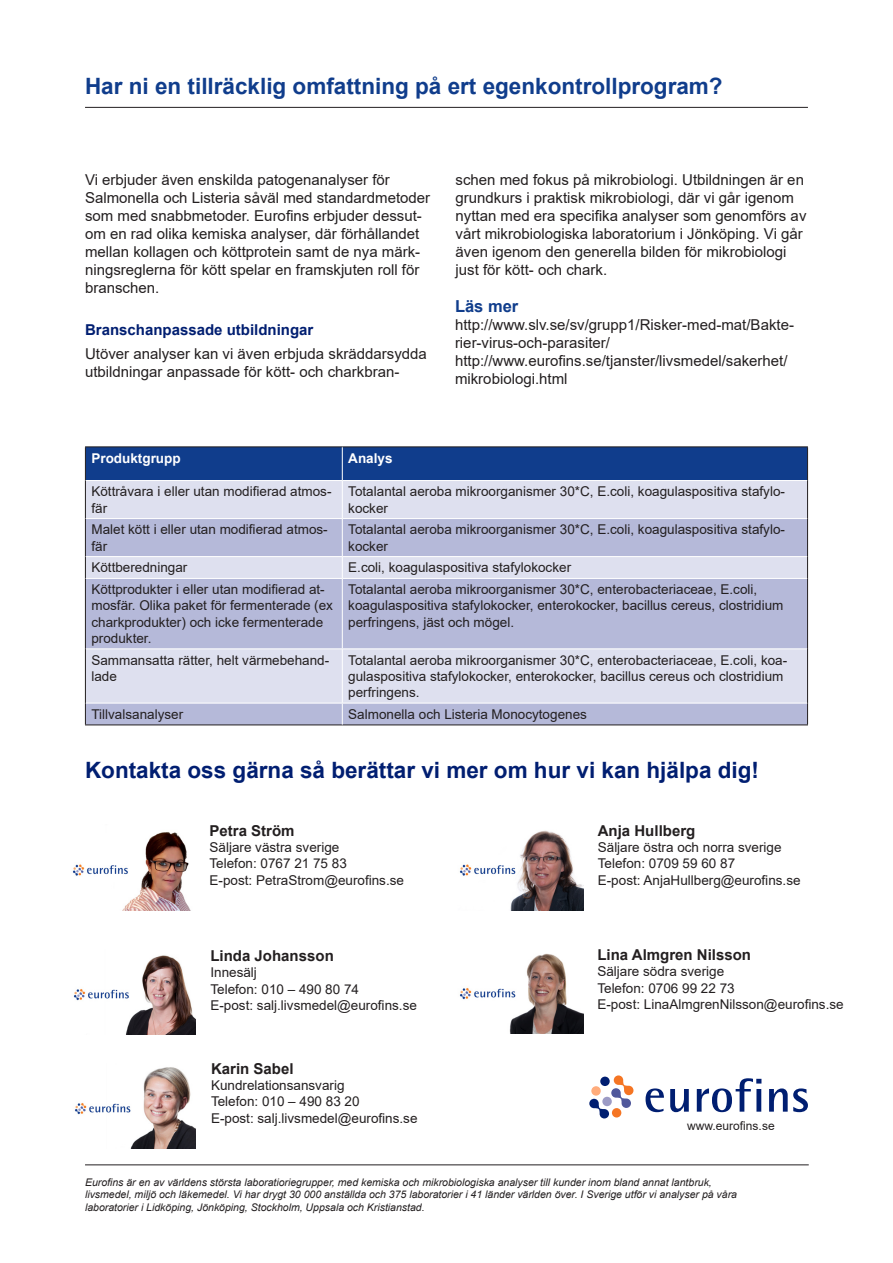
<style>
.page{position:relative;width:893px;height:1263px;background:#fff}
.page>*{position:absolute;margin:0;border:0;box-sizing:border-box;transform-origin:0 0}
.t1{font:700 22.5px "Arial";color:#103d8c}
.t2{font:700 22.5px "Arial";color:#001e71}
.t3{font:700 16.5px "Arial";color:#103d8c}
.t4{font:15px/18px "Arial";color:#231f20}
.t5{font:700 15px "Arial";color:#231f20}
.t6{font:700 15px "Arial";color:#001e71}
.t7{font:13.5px/16.2px "Arial";color:#231f20}
.t8{font:700 13.5px "Arial";color:#fff}
.t9{font:12px "Arial";color:#231f20}
.t10{font:italic 10.5px "Arial";color:#231f20}
</style>
<div class="page">
<hr style="left:85px;top:107px;width:723px;height:1px;background:#231f20">
<div style="left:86px;top:447px;width:721px;height:33px;background:#103d8c"></div>
<div style="left:86px;top:481px;width:721px;height:37px;background:#dee0ef"></div>
<svg style="left:86px;top:519px;width:721px;height:205px;background:#c4c7e1"></svg>
<hr style="left:85px;top:446px;width:257px;height:1px;background:#231f20">
<hr style="left:85px;top:447px;width:1px;height:33px;background:#231f20">
<hr style="left:342px;top:446px;width:466px;height:1px;background:#231f20">
<hr style="left:85px;top:480px;width:1px;height:39px;background:#231f20">
<hr style="left:85px;top:519px;width:1px;height:38px;background:#231f20">
<svg style="left:85px;top:557px;width:1px;height:21px"></svg>
<hr style="left:85px;top:578px;width:1px;height:71px;background:#231f20">
<hr style="left:85px;top:649px;width:1px;height:54px;background:#231f20">
<svg style="left:85px;top:703px;width:1px;height:21px"></svg>
<hr style="left:85px;top:724px;width:257px;height:1px;background:#231f20">
<hr style="left:342px;top:724px;width:466px;height:1px;background:#231f20">
<hr style="left:342px;top:447px;width:1px;height:33px;background:#fff">
<hr style="left:342px;top:481px;width:1px;height:37px;background:#fff">
<hr style="left:342px;top:519px;width:1px;height:37px;background:#fff">
<hr style="left:86px;top:556px;width:256px;height:1px;background:#fff">
<hr style="left:342px;top:556px;width:465px;height:1px;background:#fff">
<svg style="left:342px;top:557px;width:1px;height:21px"></svg>
<hr style="left:86px;top:578px;width:256px;height:1px;background:#fff">
<hr style="left:342px;top:578px;width:465px;height:1px;background:#fff">
<hr style="left:342px;top:579px;width:1px;height:69px;background:#fff">
<hr style="left:342px;top:649px;width:1px;height:54px;background:#fff">
<svg style="left:342px;top:704px;width:1px;height:20px"></svg>
<hr style="left:86px;top:648px;width:256px;height:1px;background:#fff">
<hr style="left:342px;top:648px;width:465px;height:1px;background:#fff">
<hr style="left:807px;top:447px;width:1px;height:33px;background:#231f20">
<hr style="left:807px;top:480px;width:1px;height:39px;background:#231f20">
<hr style="left:807px;top:519px;width:1px;height:38px;background:#231f20">
<svg style="left:807px;top:557px;width:1px;height:21px"></svg>
<hr style="left:807px;top:578px;width:1px;height:71px;background:#231f20">
<hr style="left:807px;top:649px;width:1px;height:54px;background:#231f20">
<svg style="left:807px;top:703px;width:1px;height:21px"></svg>
<hr style="left:86px;top:703px;width:256px;height:1px;background:#fff">
<hr style="left:342px;top:703px;width:465px;height:1px;background:#fff">
<hr style="left:85px;top:1164px;width:724px;height:1px;background:#231f20">
<svg style="left:589px;top:1075px;width:44px;height:43px"></svg>
<div style="left:612px;top:1108px;width:9px;height:9px;background:#f57523;border-radius:50%"></div>
<div style="left:591px;top:1086px;width:10px;height:10px;background:#ffac7c;border-radius:50%"></div>
<div style="left:600px;top:1076px;width:10px;height:10px;background:#001e71;border-radius:50%"></div>
<svg style="left:646px;top:1088px;width:18px;height:24px"></svg>
<svg style="left:670px;top:1089px;width:19px;height:23px"></svg>
<svg style="left:697px;top:1078px;width:64px;height:34px"></svg>
<svg style="left:769px;top:1088px;width:39px;height:24px"></svg>
<img style="left:72px;top:832px;width:119px;height:78px">
<img style="left:73px;top:955px;width:123px;height:79px">
<img style="left:459px;top:953px;width:124px;height:80px">
<img style="left:459px;top:830px;width:124px;height:80px">
<img style="left:74px;top:1067px;width:122px;height:81px">
<p class="t1" style="left:85px;top:70px;width:639px">Har ni en tillräcklig omfattning på ert egenkontrollprogram?</p>
<p class="t4" style="left:85px;top:171px;width:347px">Vi erbjuder även enskilda patogenanalyser för Salmonella och Listeria såväl med standardmetoder som med snabbmetoder. Eurofins erbjuder dessut&shy;om en rad olika kemiska analyser, där förhållandet mellan kollagen och köttprotein samt de nya märk&shy;ningsreglerna för kött spelar en framskjuten roll för branschen.</p>
<p class="t6" style="left:85px;top:319px;width:230px">Branschanpassade utbildningar</p>
<p class="t4" style="left:85px;top:345px;width:343px">Utöver analyser kan vi även erbjuda skräddarsydda utbildningar anpassade för kött- och charkbran-</p>
<p class="t4" style="left:455px;top:171px;width:352px">schen med fokus på mikrobiologi. Utbildningen är en grundkurs i praktisk mikrobiologi, där vi går igenom nyttan med era specifika analyser som genomförs av vårt mikrobiologiska laboratorium i Jönköping. Vi går även igenom den generella bilden för mikrobiologi just för kött- och chark.</p>
<p class="t3" style="left:455px;top:294px;width:65px">Läs mer</p>
<p class="t4" style="left:455px;top:315px;width:340px">http://www.slv.se/sv/grupp1/Risker-med-mat/Bakte&shy;rier-virus-och-parasiter/</p>
<p class="t4" style="left:455px;top:351px;width:334px">http://www.eurofins.se/tjanster/livsmedel/sakerhet/ mikrobiologi.html</p>
<p class="t8" style="left:91px;top:448px;width:91px">Produktgrupp</p>
<p class="t8" style="left:348px;top:448px;width:46px">Analys</p>
<p class="t7" style="left:91px;top:483px;width:242px">Köttråvara i eller utan modifierad atmos&shy;fär</p>
<p class="t7" style="left:348px;top:483px;width:438px">Totalantal aeroba mikroorganismer 30*C, E.coli, koagulaspositiva stafylo&shy;kocker</p>
<p class="t7" style="left:91px;top:521px;width:238px">Malet kött i eller utan modifierad atmos&shy;fär</p>
<p class="t7" style="left:348px;top:521px;width:438px">Totalantal aeroba mikroorganismer 30*C, E.coli, koagulaspositiva stafylo&shy;kocker</p>
<p class="t7" style="left:91px;top:559px;width:98px">Köttberedningar</p>
<p class="t7" style="left:348px;top:559px;width:224px">E.coli, koagulaspositiva stafylokocker</p>
<p class="t7" style="left:91px;top:581px;width:243px">Köttprodukter i eller utan modifierad at&shy;mosfär. Olika paket för fermenterade (ex charkprodukter) och icke fermenterade produkter.</p>
<p class="t7" style="left:348px;top:581px;width:437px">Totalantal aeroba mikroorganismer 30*C, enterobacteriaceae, E.coli, koagulaspositiva stafylokocker, enterokocker, bacillus cereus, clostridium perfringens, jäst och mögel.</p>
<p class="t7" style="left:91px;top:652px;width:239px">Sammansatta rätter, helt värmebehand&shy;lade</p>
<p class="t7" style="left:348px;top:652px;width:440px">Totalantal aeroba mikroorganismer 30*C, enterobacteriaceae, E.coli, koa&shy;gulaspositiva stafylokocker, enterokocker, bacillus cereus och clostridium perfringens.</p>
<p class="t7" style="left:91px;top:706px;width:93px">Tillvalsanalyser</p>
<p class="t7" style="left:348px;top:706px;width:240px">Salmonella och Listeria Monocytogenes</p>
<p class="t2" style="left:85px;top:754px;width:675px">Kontakta oss gärna så berättar vi mer om hur vi kan hjälpa dig!</p>
<p class="t5" style="left:210px;top:820px;width:87px">Petra Ström</p>
<p class="t7" style="left:210px;top:839px;width:131px">Säljare västra sverige</p>
<p class="t7" style="left:210px;top:855px;width:139px">Telefon: 0767 21 75 83</p>
<p class="t7" style="left:210px;top:871px;width:196px">E-post: PetraStrom@eurofins.se</p>
<p class="t5" style="left:210px;top:945px;width:125px">Linda Johansson</p>
<p class="t7" style="left:210px;top:964px;width:48px">Innesälj</p>
<p class="t7" style="left:210px;top:981px;width:150px">Telefon: 010 – 490 80 74</p>
<p class="t7" style="left:210px;top:997px;width:208px">E-post: salj.livsmedel@eurofins.se</p>
<p class="t5" style="left:211px;top:1058px;width:84px">Karin Sabel</p>
<p class="t7" style="left:211px;top:1077px;width:135px">Kundrelationsansvarig</p>
<p class="t7" style="left:211px;top:1093px;width:150px">Telefon: 010 – 490 83 20</p>
<p class="t7" style="left:211px;top:1110px;width:208px">E-post: salj.livsmedel@eurofins.se</p>
<p class="t5" style="left:598px;top:820px;width:99px">Anja Hullberg</p>
<p class="t7" style="left:598px;top:839px;width:185px">Säljare östra och norra sverige</p>
<p class="t7" style="left:598px;top:855px;width:139px">Telefon: 0709 59 60 87</p>
<p class="t7" style="left:598px;top:871px;width:204px">E-post: AnjaHullberg@eurofins.se</p>
<p class="t5" style="left:597px;top:944px;width:155px">Lina Almgren Nilsson</p>
<p class="t7" style="left:597px;top:963px;width:128px">Säljare södra sverige</p>
<p class="t7" style="left:597px;top:980px;width:139px">Telefon: 0706 99 22 73</p>
<p class="t7" style="left:597px;top:996px;width:248px">E-post: LinaAlmgrenNilsson@eurofins.se</p>
<p class="t9" style="left:687px;top:1118px;width:89px">www.eurofins.se</p>
<p class="t10" style="left:85px;top:1175px;width:628px">Eurofins är en av världens största laboratioriegrupper, med kemiska och mikrobiologiska analyser till kunder inom bland annat lantbruk,</p>
<p class="t10" style="left:85px;top:1188px;width:653px">livsmedel, miljö och läkemedel. Vi har drygt 30 000 anställda och 375 laboratorier i 41 länder världen över. I Sverige utför vi analyser på våra</p>
<p class="t10" style="left:85px;top:1200px;width:341px">laboratorier i Lidköping, Jönköping, Stockholm, Uppsala och Kristianstad.</p>
</div>
